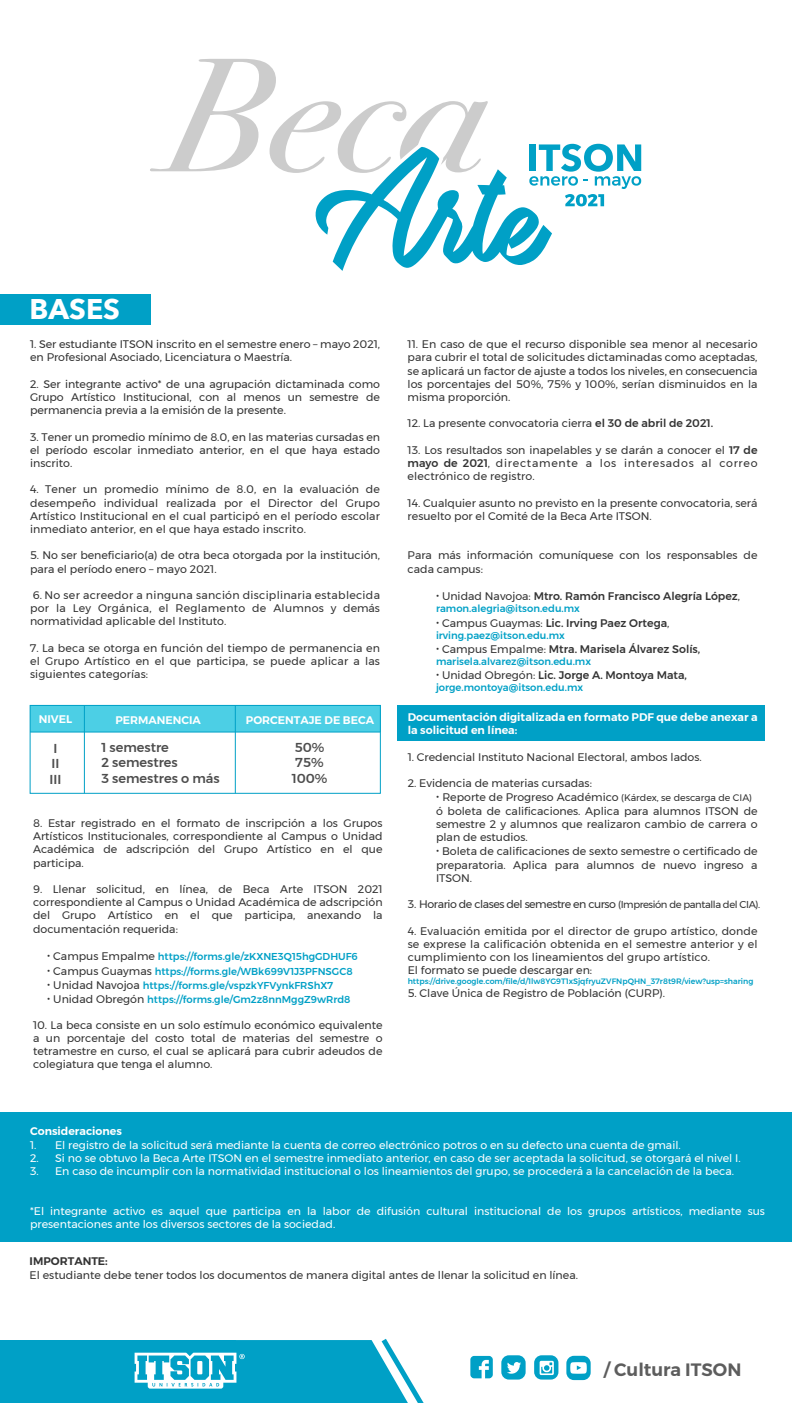
<style>
.page{position:relative;width:792px;height:1403px;background:#fff}
.page>*{position:absolute;margin:0;border:0;box-sizing:border-box;transform-origin:0 0}
.t1{font:700 28.4px "Avenir Next";color:#fff}
.t2{font:600 17.9px "Montserrat";color:#5d5d5d}
.t3{font:500 12.9px/15.5px "Montserrat";color:#4d4d4d}
.t4{font:11px/13.2px "Montserrat";color:#333;text-align:justify}
.t5{font:11px/13.2px "Montserrat";color:#fff}
.t6{font:500 11px "Montserrat";color:#333}
.t7{font:600 11px/13.2px "Montserrat";color:#fff}
.t8{font:11px "Montserrat";letter-spacing:-.04em;color:#333}
.t9{font:600 11px "Montserrat";color:#333}
.t10{font:500 10px/14.4px "Montserrat";color:#00a0c6}
.t11{font:500 7.8px "Montserrat";color:#00a0c6}
.s1{font-weight:400;font-size:11px;color:#333}
.s2{font-weight:500}
.s3{font-weight:400}
.s4{font-size:9.5px}
.s5{font-size:10px}
</style>
<div class="page">
<div style="left:30px;top:705px;width:350px;height:27px;background:#4ccfe5"></div>
<div style="left:0;top:1112px;width:792px;height:130px;background:#00a0c6"></div>
<div style="left:0;top:294px;width:150px;height:31px;background:#00a0c6"></div>
<div style="left:398px;top:705px;width:367px;height:36px;background:#00a0c6"></div>
<svg style="left:150px;top:59px;width:491px;height:212px"></svg>
<div style="left:30px;top:705px;width:351px;height:89px;border:1px solid #00a0c6"></div>
<hr style="left:84px;top:705px;width:1px;height:88px;background:#00a0c6">
<hr style="left:235px;top:705px;width:1px;height:88px;background:#00a0c6">
<hr style="left:30px;top:732px;width:350px;height:1px;background:#00a0c6">
<svg style="left:470px;top:1356px;width:23px;height:22px"></svg>
<svg style="left:501px;top:1355px;width:25px;height:25px"></svg>
<svg style="left:534px;top:1355px;width:24px;height:25px"></svg>
<svg style="left:566px;top:1356px;width:25px;height:24px"></svg>
<div style="left:0;top:1340px;width:236px;height:63px;background:#00a0c6"></div>
<svg style="left:135px;top:1338px;width:289px;height:65px"></svg>
<h1 class="t1" style="left:30px;top:284px;width:92px">BASES</h1>
<p class="t4" style="left:30px;top:338px;width:351px">1. Ser estudiante ITSON inscrito en el semestre enero – mayo 2021, en Profesional Asociado, Licenciatura o Maestría.</p>
<p class="t4" style="left:30px;top:377px;width:351px">2. Ser integrante activo* de una agrupación dictaminada como Grupo Artístico Institucional, con al menos un semestre de permanencia previa a la emisión de la presente.</p>
<p class="t4" style="left:30px;top:430px;width:351px">3. Tener un promedio mínimo de 8.0, en las materias cursadas en el período escolar inmediato anterior, en el que haya estado inscrito.</p>
<p class="t4" style="left:30px;top:483px;width:351px">4. Tener un promedio mínimo de 8.0, en la evaluación de desempeño individual realizada por el Director del Grupo Artístico Institucional en el cual participó en el período escolar inmediato anterior, en el que haya estado inscrito.</p>
<p class="t4" style="left:30px;top:549px;width:351px">5. No ser beneficiario(a) de otra beca otorgada por la institución, para el período enero – mayo 2021.</p>
<p class="t4" style="left:30px;top:588px;width:351px">6. No ser acreedor a ninguna sanción disciplinaria establecida por la Ley Orgánica, el Reglamento de Alumnos y demás normatividad aplicable del Instituto.</p>
<p class="t4" style="left:30px;top:641px;width:351px">7. La beca se otorga en función del tiempo de permanencia en el Grupo Artístico en el que participa, se puede aplicar a las siguientes categorías:</p>
<p class="t7" style="left:39px;top:713px;width:35px">NIVEL</p>
<p class="t7" style="left:115px;top:714px;width:87px">PERMANENCIA</p>
<p class="t7" style="left:246px;top:714px;width:130px">PORCENTAJE DE BECA</p>
<p class="t3" style="left:50px;top:740px;width:13px;text-align:center">I<br>II<br>III</p>
<p class="t3" style="left:101px;top:739px;width:120px">1 semestre<br>2 semestres<br>3 semestres o más</p>
<p class="t3" style="left:292px;top:739px;width:37px">50%<br>75%<br>100%</p>
<p class="t4" style="left:33px;top:816px;width:351px">8. Estar registrado en el formato de inscripción a los Grupos Artísticos Institucionales, correspondiente al Campus o Unidad Académica de adscripción del Grupo Artístico en el que participa.</p>
<p class="t4" style="left:33px;top:882px;width:351px">9. Llenar solicitud, en línea, de Beca Arte ITSON 2021 correspondiente al Campus o Unidad Académica de adscripción del Grupo Artístico en el que participa, anexando la documentación requerida:</p>
<p class="t10" style="left:53px;top:949px;width:306px"><span class="s1">Campus Empalme</span> https://forms.gle/zKXNE3Q15hgGDHUF6<br><span class="s1">Campus Guaymas</span> https://forms.gle/WBk699V1J3PFNSGC8<br><span class="s1">Unidad Navojoa</span> https://forms.gle/vspzkYFVynkFRShX7<br><span class="s1">Unidad Obregón</span> https://forms.gle/Gm2z8nnMggZ9wRrd8</p>
<p class="t4" style="left:33px;top:1018px;width:351px">10. La beca consiste en un solo estímulo económico equivalente a un porcentaje del costo total de materias del semestre o tetramestre en curso, el cual se aplicará para cubrir adeudos de colegiatura que tenga el alumno.</p>
<p class="t4" style="left:408px;top:338px;width:351px">11. En caso de que el recurso disponible sea menor al necesario para cubrir el total de solicitudes dictaminadas como aceptadas, se aplicará un factor de ajuste a todos los niveles, en consecuencia los porcentajes del 50%, 75% y 100%, serían disminuidos en la misma proporción.</p>
<p class="t4" style="left:408px;top:417px;width:307px">12. La presente convocatoria cierra <span class="s2">el 30 de abril de 2021.</span></p>
<p class="t4" style="left:408px;top:443px;width:351px">13. Los resultados son inapelables y se darán a conocer el <span class="s2">17 de mayo de 2021</span>, directamente a los interesados al correo electrónico de registro.</p>
<p class="t4" style="left:408px;top:496px;width:351px">14. Cualquier asunto no previsto en la presente convocatoria, será resuelto por el Comité de la Beca Arte ITSON.</p>
<p class="t4" style="left:408px;top:549px;width:351px">Para más información comuníquese con los responsables de cada campus:</p>
<p class="t6" style="left:442px;top:588px;width:300px"><span class="s3">Unidad Navojoa:</span> Mtro. Ramón Francisco Alegría López<span class="s3">,</span></p>
<p class="t10" style="left:436px;top:601px;width:145px">ramon.alegria@itson.edu.mx</p>
<p class="t6" style="left:442px;top:614px;width:229px"><span class="s3">Campus Guaymas:</span> Lic. Irving Paez Ortega<span class="s3">,</span></p>
<p class="t10" style="left:436px;top:628px;width:130px">irving.paez@itson.edu.mx</p>
<p class="t6" style="left:442px;top:641px;width:260px"><span class="s3">Campus Empalme:</span> Mtra. Marisela Álvarez Solís,</p>
<p class="t10" style="left:436px;top:654px;width:157px">marisela.alvarez@itson.edu.mx</p>
<p class="t6" style="left:442px;top:667px;width:247px"><span class="s3">Unidad Obregón:</span> Lic. Jorge A. Montoya Mata,</p>
<p class="t10" style="left:436px;top:681px;width:149px">jorge.montoya@itson.edu.mx</p>
<p class="t7" style="left:408px;top:711px;width:351px">Documentación digitalizada en formato PDF que debe anexar a la solicitud en línea:</p>
<p class="t4" style="left:408px;top:750px;width:296px">1. Credencial Instituto Nacional Electoral, ambos lados.</p>
<p class="t4" style="left:442px;top:776px;width:311px;line-height:14.4px;text-indent:-35px">2. Evidencia de materias cursadas:<br>Reporte de Progreso Académico <span class="s4">(Kárdex, se descarga de CIA)</span></p>
<p class="t4" style="left:436px;top:804px;width:323px">ó boleta de calificaciones. Aplica para alumnos ITSON de semestre 2 y alumnos que realizaron cambio de carrera o plan de estudios.</p>
<p class="t4" style="left:436px;top:845px;width:323px;text-indent:6px">Boleta de calificaciones de sexto semestre o certificado de preparatoria. Aplica para alumnos de nuevo ingreso a ITSON.</p>
<p class="t8" style="left:408px;top:896px;width:354px">3. Horario de clases del semestre en curso <span class="s5">(Impresión de pantalla del CIA).</span></p>
<p class="t4" style="left:408px;top:924px;width:351px;text-align:left">4. Evaluación emitida por el director de grupo artístico, donde se exprese la calificación obtenida en el semestre anterior y el cumplimiento con los lineamientos del grupo artístico.<br>El formato se puede descargar en:</p>
<p class="t11" style="left:408px;top:975px;width:347px">https://drive.google.com/file/d/1lw8YG9T1xSjqfryuZVFNpQHN_37r8t9R/view?usp=sharing</p>
<p class="t4" style="left:408px;top:986px;width:259px">5. Clave Única de Registro de Población (CURP).</p>
<p class="t7" style="left:30px;top:1125px;width:93px">Consideraciones</p>
<p class="t5" style="left:30px;top:1138px;width:652px">1. El registro de la solicitud será mediante la cuenta de correo electrónico potros o en su defecto una cuenta de gmail.</p>
<p class="t5" style="left:30px;top:1151px;width:712px">2. Si no se obtuvo la Beca Arte ITSON en el semestre inmediato anterior, en caso de ser aceptada la solicitud, se otorgará el nivel I.</p>
<p class="t5" style="left:30px;top:1164px;width:705px">3. En caso de incumplir con la normatividad institucional o los lineamientos del grupo, se procederá a la cancelación de la beca.</p>
<p class="t5" style="left:30px;top:1204px;width:736px">*El integrante activo es aquel que participa en la labor de difusión cultural institucional de los grupos artísticos, mediante sus presentaciones ante los diversos sectores de la sociedad.</p>
<p class="t9" style="left:30px;top:1253px;width:80px">IMPORTANTE:</p>
<p class="t4" style="left:30px;top:1268px;width:550px">El estudiante debe tener todos los documentos de manera digital antes de llenar la solicitud en línea.</p>
<h2 class="t2" style="left:604px;top:1356px;width:139px">/ Cultura ITSON</h2>
</div>
